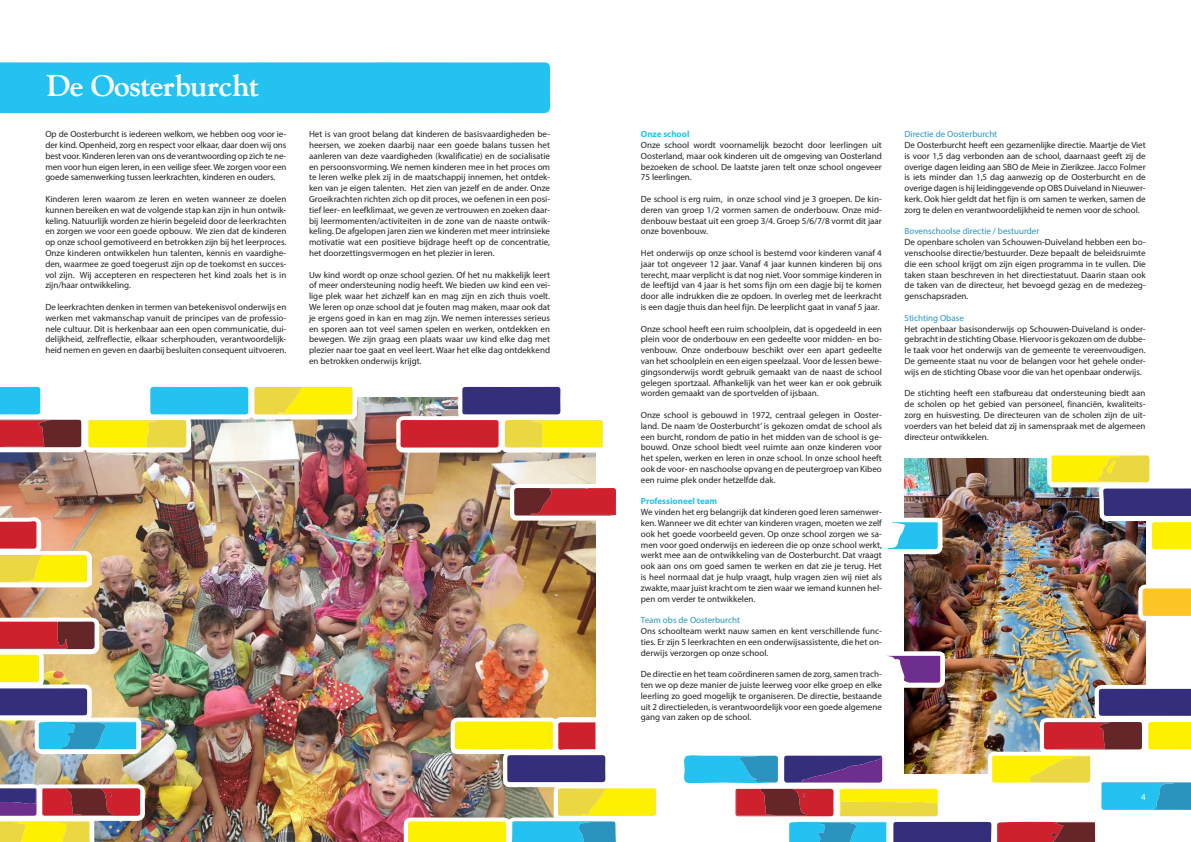
<style>
.page{position:relative;width:1191px;height:842px;background:#fff}
.page>*{position:absolute;margin:0;border:0;box-sizing:border-box;transform-origin:0 0}
.Kop{font:30px "Indira K";letter-spacing:-.035em;color:#fff}
.t1{font:9px/10.8px "Myriad Pro";color:#231f20;text-align:justify}
.Tussen_klein{font:9px "Myriad Pro";color:#2b94be}
.Tussen{font:700 9px "Myriad Pro";color:#24c2f1}
.t2{font:9px "Myriad Pro";color:#fff}
</style>
<div class="page">
<img style="left:904px;top:458px;width:183px;height:187px">
<img style="left:1087px;top:559px;width:59px;height:86px">
<svg style="left:1133px;top:580px;width:58px;height:46px"></svg>
<svg style="left:887px;top:513px;width:60px;height:46px"></svg>
<img style="left:1042px;top:455px;width:149px;height:104px">
<img style="left:684px;top:645px;width:507px;height:197px">
<img style="left:0;top:398px;width:399px;height:444px">
<div style="left:0;top:62px;width:399px;height:51px;background:#24c2f1"></div>
<img style="left:37px;top:457px;width:116px;height:385px">
<img style="left:392px;top:411px;width:7px;height:431px">
<img style="left:399px;top:62px;width:99px;height:780px">
<svg style="left:498px;top:62px;width:4px;height:651px"></svg>
<img style="left:502px;top:62px;width:47px;height:651px">
<svg style="left:400px;top:378px;width:149px;height:70px"></svg>
<svg style="left:505px;top:479px;width:111px;height:46px"></svg>
<svg style="left:549px;top:64px;width:63px;height:649px"></svg>
<svg style="left:0;top:386px;width:362px;height:71px"></svg>
<img style="left:0;top:512px;width:150px;height:330px">
<img style="left:408px;top:713px;width:248px;height:129px">
<p class="Kop" style="left:45px;top:67px;width:215px">De Oosterburcht</p>
<p class="t1" style="left:45px;top:129px;width:242px">Op de Oosterburcht is iedereen welkom, we hebben oog voor ie&shy;der kind. Openheid, zorg en respect voor elkaar, daar doen wij ons best voor. Kinderen leren van ons de verantwoording op zich te ne&shy;men voor hun eigen leren, in een veilige sfeer. We zorgen voor een goede samenwerking tussen leerkrachten, kinderen en ouders.</p>
<p class="t1" style="left:45px;top:193px;width:242px">Kinderen leren waarom ze leren en weten wanneer ze doelen kunnen bereiken en wat de volgende stap kan zijn in hun ontwik&shy;keling. Natuurlijk worden ze hierin begeleid door de leerkrachten en zorgen we voor een goede opbouw. We zien dat de kinderen op onze school gemotiveerd en betrokken zijn bij het leerproces.</p>
<p class="t1" style="left:45px;top:247px;width:242px">Onze kinderen ontwikkelen hun talenten, kennis en vaardighe&shy;den, waarmee ze goed toegerust zijn op de toekomst en succes&shy;vol zijn. Wij accepteren en respecteren het kind zoals het is in zijn/haar ontwikkeling.</p>
<p class="t1" style="left:45px;top:301px;width:242px">De leerkrachten denken in termen van betekenisvol onderwijs en werken met vakmanschap vanuit de principes van de professio&shy;nele cultuur. Dit is herkenbaar aan een open communicatie, dui&shy;delijkheid, zelfreflectie, elkaar scherphouden, verantwoordelijk&shy;heid nemen en geven en daarbij besluiten consequent uitvoeren.</p>
<p class="t1" style="left:309px;top:129px;width:242px">Het is van groot belang dat kinderen de basisvaardigheden be&shy;heersen, we zoeken daarbij naar een goede balans tussen het aanleren van deze vaardigheden (kwalificatie) en de socialisatie en persoonsvorming. We nemen kinderen mee in het proces om te leren welke plek zij in de maatschappij innemen, het ontdek&shy;ken van je eigen talenten. Het zien van jezelf en de ander. Onze Groeikrachten richten zich op dit proces, we oefenen in een posi&shy;tief leer- en leefklimaat, we geven ze vertrouwen en zoeken daar&shy;bij leermomenten/activiteiten in de zone van de naaste ontwik&shy;keling. De afgelopen jaren zien we kinderen met meer intrinsieke motivatie wat een positieve bijdrage heeft op de concentratie, het doorzettingsvermogen en het plezier in leren.</p>
<p class="t1" style="left:309px;top:269px;width:242px">Uw kind wordt op onze school gezien. Of het nu makkelijk leert of meer ondersteuning nodig heeft. We bieden uw kind een vei&shy;lige plek waar het zichzelf kan en mag zijn en zich thuis voelt.<br>We leren op onze school dat je fouten mag maken, maar ook dat je ergens goed in kan en mag zijn. We nemen interesses serieus en sporen aan tot veel samen spelen en werken, ontdekken en bewegen. We zijn graag een plaats waar uw kind elke dag met plezier naar toe gaat en veel leert. Waar het elke dag ontdekkend en betrokken onderwijs krijgt.</p>
<p class="Tussen" style="left:641px;top:128px;width:50px">Onze school</p>
<p class="t1" style="left:641px;top:139px;width:242px">Onze school wordt voornamelijk bezocht door leerlingen uit Oosterland, maar ook kinderen uit de omgeving van Oosterland bezoeken de school. De laatste jaren telt onze school ongeveer 75 leerlingen.</p>
<p class="t1" style="left:641px;top:193px;width:242px">De school is erg ruim, in onze school vind je 3 groepen. De kin&shy;deren van groep 1/2 vormen samen de onderbouw. Onze mid&shy;denbouw bestaat uit een groep 3/4. Groep 5/6/7/8 vormt dit jaar onze bovenbouw.</p>
<p class="t1" style="left:641px;top:247px;width:242px">Het onderwijs op onze school is bestemd voor kinderen vanaf 4 jaar tot ongeveer 12 jaar. Vanaf 4 jaar kunnen kinderen bij ons terecht, maar verplicht is dat nog niet. Voor sommige kinderen in de leeftijd van 4 jaar is het soms fijn om een dagje bij te komen door alle indrukken die ze opdoen. In overleg met de leerkracht is een dagje thuis dan heel fijn. De leerplicht gaat in vanaf 5 jaar.</p>
<p class="t1" style="left:641px;top:323px;width:242px">Onze school heeft een ruim schoolplein, dat is opgedeeld in een plein voor de onderbouw en een gedeelte voor midden- en bo&shy;venbouw. Onze onderbouw beschikt over een apart gedeelte van het schoolplein en een eigen speelzaal. Voor de lessen bewe&shy;gingsonderwijs wordt gebruik gemaakt van de naast de school gelegen sportzaal. Afhankelijk van het weer kan er ook gebruik worden gemaakt van de sportvelden of ijsbaan.</p>
<p class="t1" style="left:641px;top:409px;width:242px">Onze school is gebouwd in 1972, centraal gelegen in Ooster&shy;land. De naam ‘de Oosterburcht’ is gekozen omdat de school als een burcht, rondom de patio in het midden van de school is ge&shy;bouwd. Onze school biedt veel ruimte aan onze kinderen voor het spelen, werken en leren in onze school. In onze school heeft ook de voor- en naschoolse opvang en de peutergroep van Kibeo een ruime plek onder hetzelfde dak.</p>
<p class="Tussen" style="left:641px;top:495px;width:78px">Professioneel team</p>
<p class="t1" style="left:641px;top:507px;width:242px">We vinden het erg belangrijk dat kinderen goed leren samenwer&shy;ken. Wanneer we dit echter van kinderen vragen, moeten we zelf ook het goede voorbeeld geven. Op onze school zorgen we sa&shy;men voor goed onderwijs en iedereen die op onze school werkt, werkt mee aan de ontwikkeling van de Oosterburcht. Dat vraagt ook aan ons om goed samen te werken en dat zie je terug. Het is heel normaal dat je hulp vraagt, hulp vragen zien wij niet als zwakte, maar juist kracht om te zien waar we iemand kunnen hel&shy;pen om verder te ontwikkelen.</p>
<p class="Tussen_klein" style="left:641px;top:615px;width:101px">Team obs de Oosterburcht</p>
<p class="t1" style="left:641px;top:625px;width:242px">Ons schoolteam werkt nauw samen en kent verschillende func&shy;ties. Er zijn 5 leerkrachten en een onderwijsassistente, die het on&shy;derwijs verzorgen op onze school.</p>
<p class="t1" style="left:641px;top:669px;width:242px">De directie en het team coördineren samen de zorg, samen trach&shy;ten we op deze manier de juiste leerweg voor elke groep en elke leerling zo goed mogelijk te organiseren. De directie, bestaande uit 2 directieleden, is verantwoordelijk voor een goede algemene gang van zaken op de school.</p>
<p class="Tussen_klein" style="left:904px;top:129px;width:94px">Directie de Oosterburcht</p>
<p class="t1" style="left:904px;top:139px;width:242px">De Oosterburcht heeft een gezamenlijke directie. Maartje de Viet is voor 1,5 dag verbonden aan de school, daarnaast geeft zij de overige dagen leiding aan SBO de Meie in Zierikzee. Jacco Folmer is iets minder dan 1,5 dag aanwezig op de Oosterburcht en de overige dagen is hij leidinggevende op OBS Duiveland in Nieuwer&shy;kerk. Ook hier geldt dat het fijn is om samen te werken, samen de zorg te delen en verantwoordelijkheid te nemen voor de school.</p>
<p class="Tussen_klein" style="left:904px;top:226px;width:136px">Bovenschoolse directie / bestuurder</p>
<p class="t1" style="left:904px;top:237px;width:242px">De openbare scholen van Schouwen-Duiveland hebben een bo&shy;venschoolse directie/bestuurder. Deze bepaalt de beleidsruimte die een school krijgt om zijn eigen programma in te vullen. Die taken staan beschreven in het directiestatuut. Daarin staan ook de taken van de directeur, het bevoegd gezag en de medezeg&shy;genschapsraden.</p>
<p class="Tussen_klein" style="left:904px;top:312px;width:61px">Stichting Obase</p>
<p class="t1" style="left:904px;top:323px;width:242px">Het openbaar basisonderwijs op Schouwen-Duiveland is onder&shy;gebracht in de stichting Obase. Hiervoor is gekozen om de dubbe&shy;le taak voor het onderwijs van de gemeente te vereenvoudigen.<br>De gemeente staat nu voor de belangen voor het gehele onder&shy;wijs en de stichting Obase voor die van het openbaar onderwijs.</p>
<p class="t1" style="left:904px;top:388px;width:242px">De stichting heeft een stafbureau dat ondersteuning biedt aan de scholen op het gebied van personeel, financiën, kwaliteits&shy;zorg en huisvesting. De directeuren van de scholen zijn de uit&shy;voerders van het beleid dat zij in samenspraak met de algemeen directeur ontwikkelen.</p>
<p class="t2" style="left:1141px;top:791px;width:6px">4</p>
</div>
